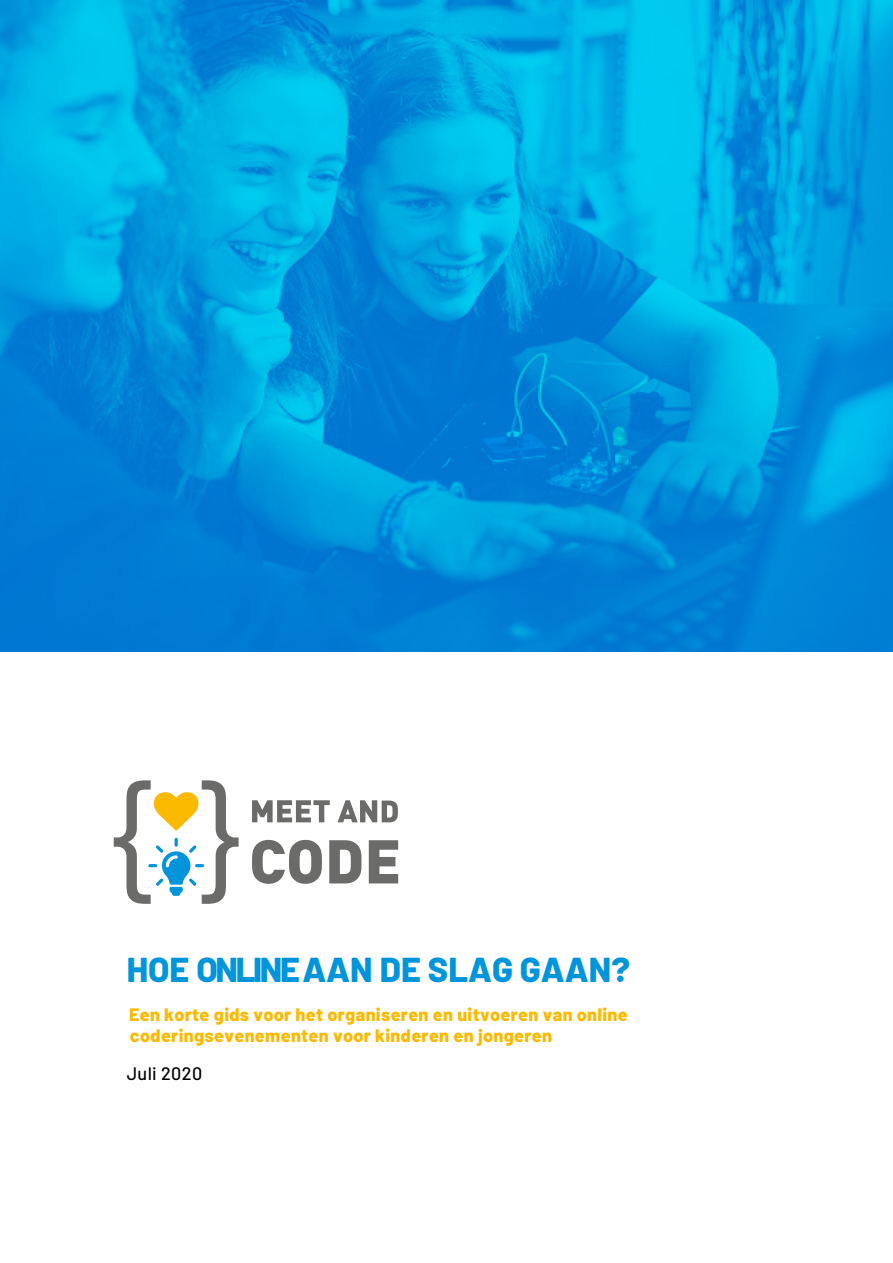
<style>
.page{position:relative;width:893px;height:1263px;background:#fff}
.page>*{position:absolute;margin:0;border:0;box-sizing:border-box;transform-origin:0 0}
.t1{font:800 34.5px "Barlow";color:#0095db}
.t2{font:800 18px/21px "Barlow";letter-spacing:.02em;color:#fbba00}
.t3{font:500 18px "Barlow";letter-spacing:.02em;color:#000}
</style>
<div class="page">
<img style="left:0;top:0;width:893px;height:652px">
<svg style="left:252px;top:800px;width:78px;height:22px"></svg>
<svg style="left:338px;top:800px;width:60px;height:22px"></svg>
<svg style="left:252px;top:840px;width:70px;height:44px"></svg>
<svg style="left:329px;top:840px;width:33px;height:43px"></svg>
<svg style="left:369px;top:840px;width:29px;height:43px"></svg>
<svg style="left:114px;top:780px;width:125px;height:124px"></svg>
<h1 class="t1" style="left:127px;top:948px;width:505px">HOE ONLINE AAN DE SLAG GAAN?</h1>
<p class="t2" style="left:129px;top:1004px;width:500px">Een korte gids voor het organiseren en uitvoeren van online coderingsevenementen voor kinderen en jongeren</p>
<p class="t3" style="left:127px;top:1062px;width:77px">Juli 2020</p>
</div>
